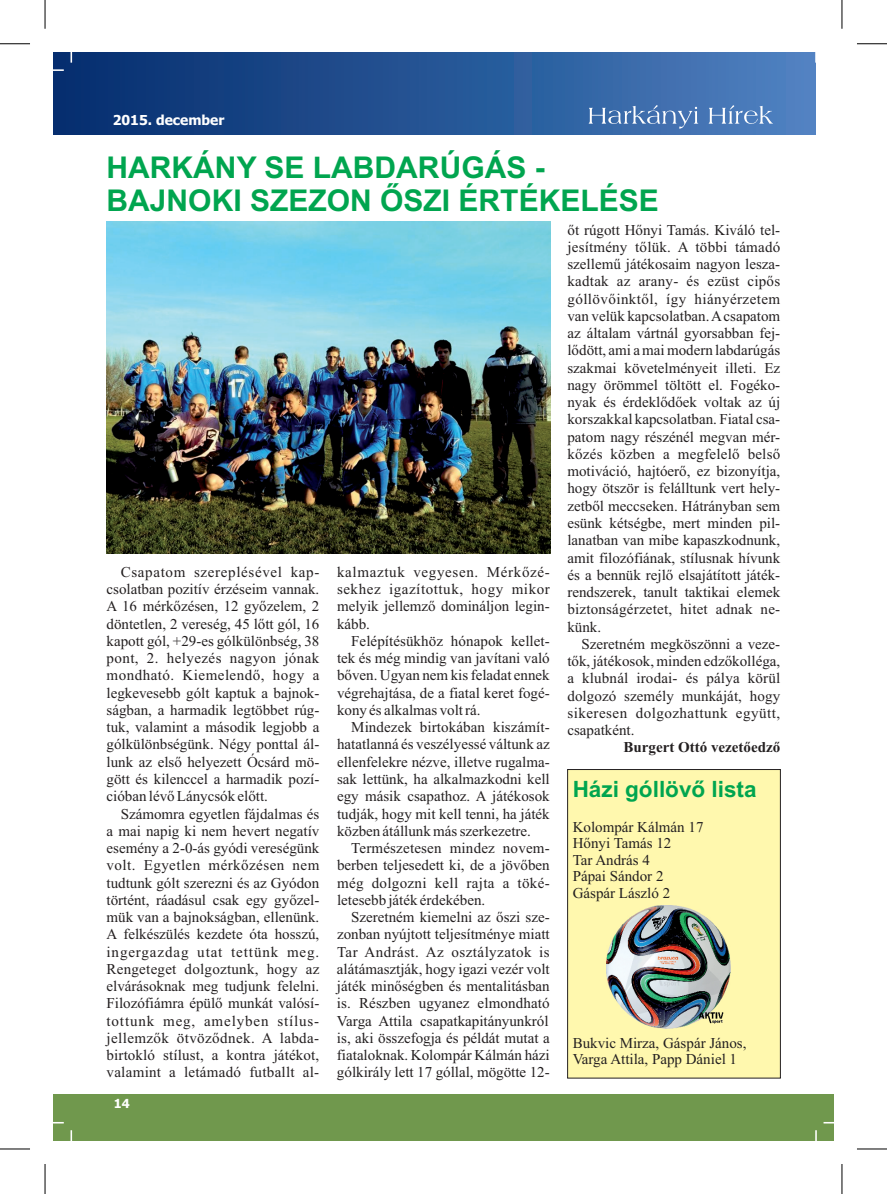
<style>
.page{position:relative;width:887px;height:1194px;background:#fff}
.page>*{position:absolute;margin:0;border:0;box-sizing:border-box;transform-origin:0 0}
.t1{font:700 30px/33.5px "Arial";color:#00a54f}
.t2{font:700 22.5px "Arial";color:#00a54f}
.t3{font:15px/17.2px "Times New Roman";color:#231f20;text-align:justify}
.t4{font:700 15px "Times New Roman";color:#231f20}
.t5{font:700 13.75px "Tahoma";color:#fff}
.t6{font:700 12.5px "Tahoma";color:#fff}
</style>
<div class="page">
<div style="left:53px;top:1094px;width:780px;height:46px;background:#70984d"></div>
<div style="left:53px;top:52px;width:762px;height:83px;background:linear-gradient(to right,#022c6c,#4d81c0)"></div>
<svg style="left:588px;top:105px;width:184px;height:24px;background:#5f87bd"></svg>
<svg style="left:53px;top:69px;width:11px;height:2px"></svg>
<svg style="left:70px;top:52px;width:2px;height:11px"></svg>
<svg style="left:70px;top:1130px;width:2px;height:11px"></svg>
<img style="left:107px;top:221px;width:443px;height:332px">
<div style="left:567px;top:769px;width:213px;height:310px;background:#fff8ae"></div>
<img style="left:606px;top:905px;width:123px;height:124px">
<hr style="left:0;top:1149px;width:30px;height:1px;background:#000">
<hr style="left:45px;top:1164px;width:1px;height:30px;background:#000">
<hr style="left:0;top:44px;width:30px;height:1px;background:#000">
<svg style="left:45px;top:0;width:1px;height:29px"></svg>
<hr style="left:856px;top:44px;width:30px;height:1px;background:#000">
<svg style="left:841px;top:0;width:1px;height:29px"></svg>
<hr style="left:856px;top:1149px;width:30px;height:1px;background:#000">
<hr style="left:841px;top:1164px;width:1px;height:30px;background:#000">
<p class="t5" style="left:113px;top:115px;width:113px">2015. december</p>
<h1 class="t1" style="left:107px;top:153px;width:553px">HARKÁNY SE LABDARÚGÁS -<br>BAJNOKI SZEZON ŐSZI ÉRTÉKELÉSE</h1>
<p class="t3" style="left:106px;top:565px;width:214px;text-indent:14px">Csapatom szereplésével kap&shy;csolatban pozitív érzéseim vannak.<br>A 16 mérkőzésen, 12 győzelem, 2 döntetlen, 2 vereség, 45 lőtt gól, 16 kapott gól, +29-es gólkülönbség, 38 pont, 2. helyezés nagyon jónak mondható. Kiemelendő, hogy a legkevesebb gólt kaptuk a bajnok&shy;ságban, a harmadik legtöbbet rúg&shy;tuk, valamint a második legjobb a gólkülönbségünk. Négy ponttal ál&shy;lunk az első helyezett Ócsárd mö&shy;gött és kilenccel a harmadik pozí&shy;cióban lévő Lánycsók előtt.</p>
<p class="t3" style="left:106px;top:806px;width:214px;text-indent:14px">Számomra egyetlen fájdalmas és a mai napig ki nem hevert negatív esemény a 2-0-ás gyódi vereségünk volt. Egyetlen mérkőzésen nem tudtunk gólt szerezni és az Gyódon történt, ráadásul csak egy győzel&shy;mük van a bajnokságban, ellenünk.<br>A felkészülés kezdete óta hosszú, ingergazdag utat tettünk meg.<br>Rengeteget dolgoztunk, hogy az elvárásoknak meg tudjunk felelni.<br>Filozófiámra épülő munkát valósí&shy;tottunk meg, amelyben stílus&shy;jellemzők ötvöződnek. A labda&shy;birtokló stílust, a kontra játékot, valamint a letámadó futballt al-</p>
<p class="t6" style="left:114px;top:1098px;width:17px">14</p>
<p class="t3" style="left:337px;top:565px;width:214px">kalmaztuk vegyesen. Mérkőzé&shy;sekhez igazítottuk, hogy mikor melyik jellemző domináljon legin&shy;kább.</p>
<p class="t3" style="left:337px;top:634px;width:214px;text-indent:14px">Felépítésükhöz hónapok kellet&shy;tek és még mindig van javítani való bőven. Ugyan nem kis feladat ennek végrehajtása, de a fiatal keret fogé&shy;kony és alkalmas volt rá.</p>
<p class="t3" style="left:337px;top:720px;width:214px;text-indent:14px">Mindezek birtokában kiszámít&shy;hatatlanná és veszélyessé váltunk az ellenfelekre nézve, illetve rugalma&shy;sak lettünk, ha alkalmazkodni kell egy másik csapathoz. A játékosok tudják, hogy mit kell tenni, ha játék közben átállunk más szerkezetre.</p>
<p class="t3" style="left:337px;top:841px;width:214px;text-indent:14px">Természetesen mindez novem&shy;berben teljesedett ki, de a jövőben még dolgozni kell rajta a töké&shy;letesebb játék érdekében.</p>
<p class="t3" style="left:337px;top:910px;width:214px;text-indent:14px">Szeretném kiemelni az őszi sze&shy;zonban nyújtott teljesítménye miatt Tar Andrást. Az osztályzatok is alátámasztják, hogy igazi vezér volt játék minőségben és mentalitásban is. Részben ugyanez elmondható Varga Attila csapatkapitányunkról is, aki összefogja és példát mutat a fiataloknak. Kolompár Kálmán házi gólkirály lett 17 góllal, mögötte 12-</p>
<p class="t3" style="left:567px;top:222px;width:214px">őt rúgott Hőnyi Tamás. Kiváló tel&shy;jesítmény tőlük. A többi támadó szellemű játékosaim nagyon lesza&shy;kadtak az arany- és ezüst cipős góllövőinktől, így hiányérzetem van velük kapcsolatban. Acsapatom az általam vártnál gyorsabban fej&shy;lődött, ami a mai modern labdarúgás szakmai követelményeit illeti. Ez nagy örömmel töltött el. Fogéko&shy;nyak és érdeklődőek voltak az új korszakkal kapcsolatban. Fiatal csa&shy;patom nagy részénél megvan mér&shy;kőzés közben a megfelelő belső motiváció, hajtóerő, ez bizonyítja, hogy ötször is felálltunk vert hely&shy;zetből meccseken. Hátrányban sem esünk kétségbe, mert minden pil&shy;lanatban van mibe kapaszkodnunk, amit filozófiának, stílusnak hívunk és a bennük rejlő elsajátított játék&shy;rendszerek, tanult taktikai elemek biztonságérzetet, hitet adnak ne&shy;künk.</p>
<p class="t3" style="left:567px;top:636px;width:214px;text-indent:14px">Szeretném megköszönni a veze&shy;tők, játékosok, minden edzőkolléga, a klubnál irodai- és pálya körül dolgozó személy munkáját, hogy sikeresen dolgozhattunk együtt, csapatként.</p>
<p class="t4" style="left:623px;top:742px;width:158px">Burgert Ottó vezetőedző</p>
<h2 class="t2" style="left:572px;top:780px;width:185px">Házi góllövő lista</h2>
<p class="t3" style="left:572px;top:819px;width:132px;line-height:16.6px;text-align:left">Kolompár Kálmán 17<br>Hőnyi Tamás 12<br>Tar András 4<br>Pápai Sándor 2<br>Gáspár László 2</p>
<p class="t3" style="left:572px;top:1035px;width:175px;line-height:16.6px">Bukvic Mirza, Gáspár János,<br>Varga Attila, Papp Dániel 1</p>
</div>
